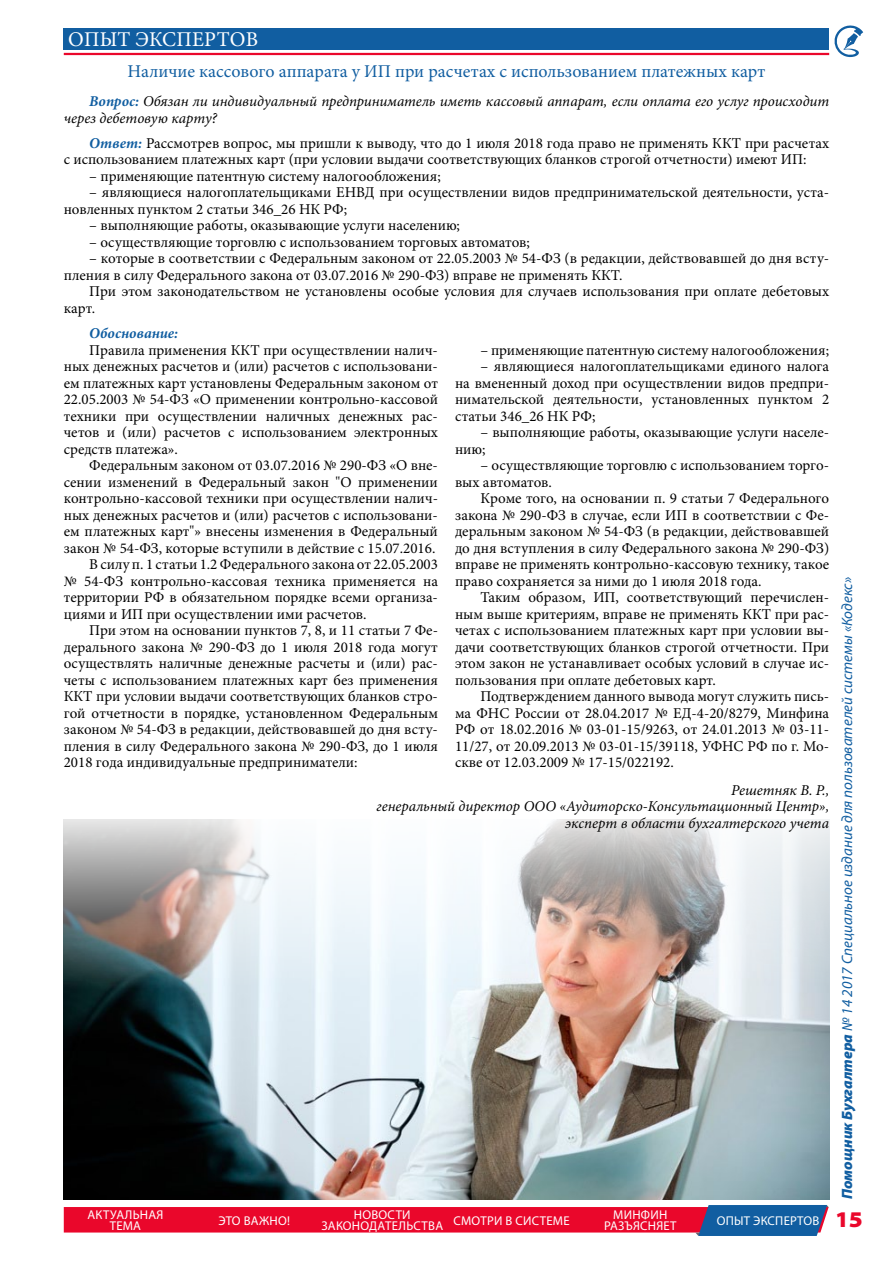
<style>
.page{position:relative;width:893px;height:1263px;background:#fff}
.page>*{position:absolute;margin:0;border:0;box-sizing:border-box;transform-origin:0 0}
.t1{font:900 semi-expanded 22.5px "Myriad Pro";color:#ea072b}
.t2{font:21px "Minion Pro";color:#fff}
.t3{font:18px "Minion Pro";color:#115ea1}
.t4{font:15px/16.5px "Minion Pro";color:#000}
.t5{font:italic 15px/16.5px "Minion Pro";color:#000;text-align:right}
.t6{font:italic 15px "Myriad Pro";color:#115ea1}
.t7{font:italic 700 15px "Minion Pro";color:#115ea1}
.t8{font:12.75px/10.5px "Myriad Pro";letter-spacing:.105em;color:#fff}
.t9{font:12.75px "Myriad Pro";letter-spacing:.125em;color:#fff}
.t10{font:12.75px "Myriad Pro";letter-spacing:.13em;color:#fff}
.s1{font-weight:700;color:#115ea1}
.s2{font-weight:700;font-style:italic;color:#115ea1}
.s3{font-weight:900}
</style>
<div class="page">
<svg style="left:834px;top:25px;width:29px;height:32px"></svg>
<div style="left:64px;top:29px;width:765px;height:21px;background:#115ea1"></div>
<hr style="left:64px;top:53px;width:765px;height:2px;background:#ea072b">
<svg style="left:64px;top:1205px;width:765px;height:31px;background:#cb3a5d"></svg>
<img style="left:64px;top:820px;width:765px;height:379px">
<h2 class="t2" style="left:68px;top:25px;width:32px">Опыт</h2>
<h2 class="t2" style="left:135px;top:25px;width:15px">экспертов</h2>
<p class="t3" style="left:128px;top:59px;width:639px">Наличие кассового аппарата у ИП при расчетах с использованием платежных карт</p>
<p class="t5" style="left:64px;top:93px;width:767px;text-align:left;text-indent:26px"><span class="s1">Вопрос:</span> Обязан ли индивидуальный предприниматель иметь кассовый аппарат, если оплата его услуг происходит через дебетовую карту?</p>
<p class="t4" style="left:64px;top:135px;width:767px;text-indent:26px"><span class="s2">Ответ:</span> Рассмотрев вопрос, мы пришли к выводу, что до 1 июля 2018 года право не применять ККТ при расчетах с использованием платежных карт (при условии выдачи соответствующих бланков строгой отчетности) имеют ИП:</p>
<p class="t4" style="left:89px;top:168px;width:353px">– применяющие патентную систему налогообложения;</p>
<p class="t4" style="left:64px;top:184px;width:767px;text-indent:26px">– являющиеся налогоплательщиками ЕНВД при осуществлении видов предпринимательской деятельности, уста&shy;новленных пунктом 2 статьи 346_26 НК РФ;</p>
<p class="t4" style="left:89px;top:217px;width:372px">– выполняющие работы, оказывающие услуги населению;</p>
<p class="t4" style="left:89px;top:234px;width:442px">– осуществляющие торговлю с использованием торговых автоматов;</p>
<p class="t4" style="left:64px;top:250px;width:767px;text-indent:26px">– которые в соответствии с Федеральным законом от 22.05.2003 № 54-ФЗ (в редакции, действовавшей до дня всту&shy;пления в силу Федерального закона от 03.07.2016 № 290-ФЗ) вправе не применять ККТ.</p>
<p class="t4" style="left:64px;top:283px;width:767px;text-indent:26px">При этом законодательством не установлены особые условия для случаев использования при оплате дебетовых карт.</p>
<p class="t7" style="left:89px;top:322px;width:90px">Обоснование:</p>
<p class="t4" style="left:64px;top:342px;width:376px;text-align:justify;text-indent:26px">Правила применения ККТ при осуществлении налич&shy;ных денежных расчетов и (или) расчетов с использовани&shy;ем платежных карт установлены Федеральным законом от 22.05.2003 № 54-ФЗ «О применении контрольно-кассовой техники при осуществлении наличных денежных рас&shy;четов и (или) расчетов с использованием электронных средств платежа».</p>
<p class="t4" style="left:89px;top:457px;width:350px">Федеральным законом от 03.07.2016 № 290-ФЗ «О вне-</p>
<p class="t4" style="left:64px;top:474px;width:376px">сении изменений в Федеральный закон "О применении</p>
<p class="t4" style="left:64px;top:490px;width:376px">контрольно-кассовой техники при осуществлении налич-</p>
<p class="t4" style="left:64px;top:507px;width:376px">ных денежных расчетов и (или) расчетов с использовани-</p>
<p class="t4" style="left:64px;top:523px;width:376px">ем платежных карт"» внесены изменения в Федеральный</p>
<p class="t4" style="left:64px;top:540px;width:373px">закон № 54-ФЗ, которые вступили в действие с 15.07.2016.</p>
<p class="t4" style="left:89px;top:556px;width:350px">В силу п. 1 статьи 1.2 Федерального закона от 22.05.2003</p>
<p class="t4" style="left:64px;top:573px;width:376px">№ 54-ФЗ контрольно-кассовая техника применяется на</p>
<p class="t4" style="left:64px;top:589px;width:376px">территории РФ в обязательном порядке всеми организа-</p>
<p class="t4" style="left:64px;top:606px;width:304px">циями и ИП при осуществлении ими расчетов.</p>
<p class="t4" style="left:89px;top:622px;width:350px">При этом на основании пунктов 7, 8, и 11 статьи 7 Фе-</p>
<p class="t4" style="left:64px;top:639px;width:376px">дерального закона № 290-ФЗ до 1 июля 2018 года могут</p>
<p class="t4" style="left:64px;top:655px;width:376px">осуществлять наличные денежные расчеты и (или) рас-</p>
<p class="t4" style="left:64px;top:672px;width:376px">четы с использованием платежных карт без применения</p>
<p class="t4" style="left:64px;top:688px;width:376px">ККТ при условии выдачи соответствующих бланков стро-</p>
<p class="t4" style="left:64px;top:705px;width:376px">гой отчетности в порядке, установленном Федеральным</p>
<p class="t4" style="left:64px;top:721px;width:376px">законом № 54-ФЗ в редакции, действовавшей до дня всту-</p>
<p class="t4" style="left:64px;top:738px;width:376px">пления в силу Федерального закона № 290-ФЗ, до 1 июля</p>
<p class="t4" style="left:64px;top:754px;width:295px">2018 года индивидуальные предприниматели:</p>
<p class="t4" style="left:480px;top:342px;width:350px">– применяющие патентную систему налогообложения;</p>
<p class="t4" style="left:455px;top:358px;width:376px;text-align:justify;text-indent:26px">– являющиеся налогоплательщиками единого налога на вмененный доход при осуществлении видов предпри&shy;нимательской деятельности, установленных пунктом 2 статьи 346_26 НК РФ;</p>
<p class="t4" style="left:455px;top:424px;width:376px;text-indent:26px">– выполняющие работы, оказывающие услуги населе&shy;нию;</p>
<p class="t4" style="left:455px;top:457px;width:376px;text-indent:26px">– осуществляющие торговлю с использованием торго&shy;вых автоматов.</p>
<p class="t4" style="left:455px;top:490px;width:376px;text-align:justify;text-indent:26px">Кроме того, на основании п. 9 статьи 7 Федерального закона № 290-ФЗ в случае, если ИП в соответствии с Фе&shy;деральным законом № 54-ФЗ (в редакции, действовавшей до дня вступления в силу Федерального закона № 290-ФЗ) вправе не применять контрольно-кассовую технику, такое право сохраняется за ними до 1 июля 2018 года.</p>
<p class="t4" style="left:455px;top:589px;width:376px;text-align:justify;text-indent:26px">Таким образом, ИП, соответствующий перечислен&shy;ным выше критериям, вправе не применять ККТ при рас&shy;четах с использованием платежных карт при условии вы&shy;дачи соответствующих бланков строгой отчетности. При этом закон не устанавливает особых условий в случае ис&shy;пользования при оплате дебетовых карт.</p>
<p class="t4" style="left:455px;top:688px;width:376px;text-align:justify;text-indent:26px">Подтверждением данного вывода могут служить пись&shy;ма ФНС России от 28.04.2017 № ЕД-4-20/8279, Минфина РФ от 18.02.2016 № 03-01-15/9263, от 24.01.2013 № 03-11- 11/27, от 20.09.2013 № 03-01-15/39118, УФНС РФ по г. Мо&shy;скве от 12.03.2009 № 17-15/022192.</p>
<p class="t6" style="left:838px;top:1199px;width:623px;rotate:-90deg"><span class="s3">Помощник Бухгалтера</span> № 14 2017 Специальное издание для пользователей системы «Кодекс»</p>
<h1 class="t1" style="left:835px;top:1204px;width:29px">15</h1>
<p class="t5" style="left:377px;top:782px;width:454px">Решетняк В. Р.,<br>генеральный директор ООО «Аудиторско-Консультационный Центр», эксперт в области бухгалтерского учета</p>
<p class="t8" style="left:354px;top:1209px;width:58px">но вости</p>
<p class="t8" style="left:321px;top:1220px;width:31px">законо</p>
<p class="t8" style="left:369px;top:1220px;width:94px">дательства смо</p>
<p class="t10" style="left:481px;top:1212px;width:91px">три в системе</p>
<p class="t8" style="left:604px;top:1209px;width:73px;text-align:center">минфин разъясн яет</p>
<p class="t9" style="left:717px;top:1212px;width:104px">опыт экспертов</p>
<p class="t8" style="left:110px;top:1209px;width:55px;text-indent:-22px">Актуальная тема</p>
<p class="t8" style="left:218px;top:1215px;width:73px">это важно!</p>
</div>
